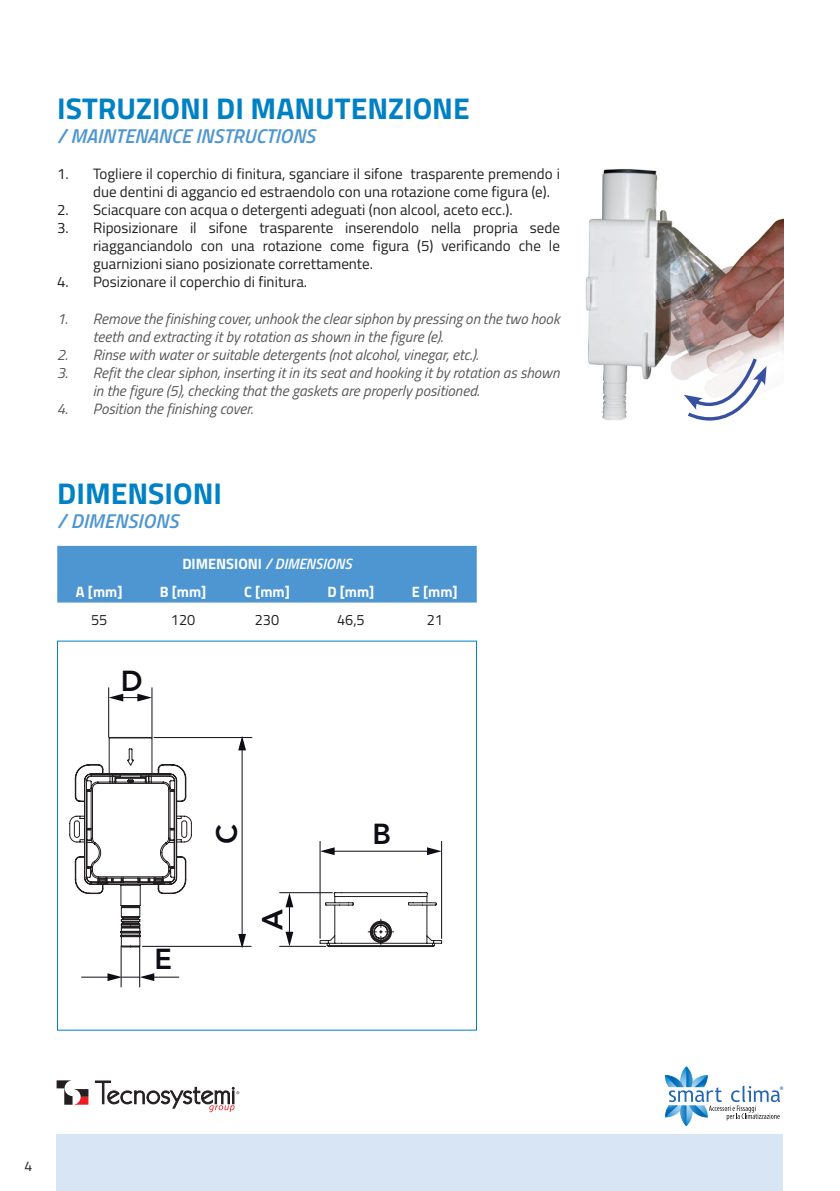
<style>
.page{position:relative;width:840px;height:1191px;background:#fff}
.page>*{position:absolute;margin:0;border:0;box-sizing:border-box;transform-origin:0 0}
.t1{font:700 30px "Titillium Web";color:#0081c5}
.t2{font:800 28.6px "Avenir";color:#0e0c15}
.t3{font:italic 600 20px "Titillium Web";color:#4e96d1}
.t4{font:15px/18px "Titillium Web";color:#231f20}
.t5{font:italic 15px/18px "Titillium Web";color:#57585a}
.t6{font:700 15px "Titillium Web";color:#fff}
.t7{font:italic 600 15px "Titillium Web";color:#fff}
.t8{font:14px "Titillium Web";color:#231f20}
.s1{font-weight:700;font-style:normal}
</style>
<div class="page">
<svg style="left:57px;top:1080px;width:31px;height:24px"></svg>
<svg style="left:95px;top:1080px;width:144px;height:32px"></svg>
<svg style="left:664px;top:1066px;width:118px;height:60px"></svg>
<div style="left:57px;top:1134px;width:725px;height:57px;background:#d8e5f4"></div>
<img style="left:585px;top:169px;width:198px;height:252px">
<svg style="left:683px;top:358px;width:83px;height:62px"></svg>
<div style="left:57px;top:546px;width:419px;height:57px;background:#4e96d1"></div>
<svg style="left:75px;top:736px;width:112px;height:38px"></svg>
<svg style="left:69px;top:774px;width:358px;height:173px"></svg>
<svg style="left:319px;top:891px;width:123px;height:56px"></svg>
<svg style="left:81px;top:973px;width:98px;height:8px"></svg>
<hr style="left:139px;top:946px;width:1px;height:41px;background:#0e0c15">
<hr style="left:121px;top:946px;width:1px;height:41px;background:#0e0c15">
<svg style="left:109px;top:693px;width:42px;height:8px"></svg>
<hr style="left:108px;top:687px;width:1px;height:50px;background:#0e0c15">
<hr style="left:151px;top:687px;width:1px;height:50px;background:#0e0c15">
<hr style="left:332px;top:850px;width:97px;height:1px;background:#0e0c15">
<svg style="left:320px;top:847px;width:14px;height:8px"></svg>
<svg style="left:427px;top:847px;width:14px;height:8px"></svg>
<hr style="left:319px;top:841px;width:1px;height:97px;background:#0e0c15">
<hr style="left:441px;top:841px;width:1px;height:97px;background:#0e0c15">
<hr style="left:289px;top:904px;width:1px;height:30px;background:#0e0c15">
<svg style="left:285px;top:931px;width:8px;height:15px"></svg>
<svg style="left:285px;top:893px;width:8px;height:14px"></svg>
<hr style="left:279px;top:946px;width:46px;height:1px;background:#0e0c15">
<hr style="left:279px;top:892px;width:53px;height:1px;background:#0e0c15">
<hr style="left:241px;top:747px;width:1px;height:189px;background:#0e0c15">
<svg style="left:238px;top:736px;width:8px;height:14px"></svg>
<svg style="left:238px;top:934px;width:8px;height:14px"></svg>
<hr style="left:154px;top:737px;width:98px;height:1px;background:#0e0c15">
<hr style="left:142px;top:946px;width:109px;height:1px;background:#0e0c15">
<p class="t1" style="left:57px;top:86px;width:414px">ISTRUZIONI DI MANUTENZIONE</p>
<p class="t3" style="left:57px;top:121px;width:259px">/ MAINTENANCE INSTRUCTIONS</p>
<p class="t4" style="left:93px;top:164px;width:468px;text-indent:-36px">1. Togliere il coperchio di finitura, sganciare il sifone trasparente premendo i due dentini di aggancio ed estraendolo con una rotazione come figura (e).</p>
<p class="t4" style="left:57px;top:200px;width:457px">2. Sciacquare con acqua o detergenti adeguati (non alcool, aceto ecc.).</p>
<p class="t4" style="left:93px;top:218px;width:468px;text-align:justify;text-indent:-36px">3. Riposizionare il sifone trasparente inserendolo nella propria sede riagganciandolo con una rotazione come figura (5) verificando che le guarnizioni siano posizionate correttamente.</p>
<p class="t4" style="left:57px;top:272px;width:251px">4. Posizionare il coperchio di finitura.</p>
<p class="t5" style="left:93px;top:309px;width:468px;text-indent:-36px">1. Remove the finishing cover, unhook the clear siphon by pressing on the two hook teeth and extracting it by rotation as shown in the figure (e).</p>
<p class="t5" style="left:57px;top:345px;width:423px">2. Rinse with water or suitable detergents (not alcohol, vinegar, etc.).</p>
<p class="t5" style="left:93px;top:363px;width:468px;text-indent:-36px">3. Refit the clear siphon, inserting it in its seat and hooking it by rotation as shown in the figure (5), checking that the gaskets are properly positioned.</p>
<p class="t5" style="left:57px;top:399px;width:198px">4. Position the finishing cover.</p>
<p class="t1" style="left:57px;top:471px;width:166px">DIMENSIONI</p>
<p class="t3" style="left:57px;top:506px;width:123px">/ DIMENSIONS</p>
<p class="t7" style="left:182px;top:552px;width:171px"><span class="s1">DIMENSIONI</span> / DIMENSIONS</p>
<p class="t6" style="left:76px;top:580px;width:48px">A [mm]</p>
<p class="t6" style="left:160px;top:580px;width:48px">B [mm]</p>
<p class="t6" style="left:244px;top:580px;width:47px">C [mm]</p>
<p class="t6" style="left:327px;top:580px;width:49px">D [mm]</p>
<p class="t6" style="left:411px;top:580px;width:47px">E [mm]</p>
<p class="t4" style="left:91px;top:610px;width:18px">55</p>
<p class="t4" style="left:171px;top:610px;width:26px">120</p>
<p class="t4" style="left:255px;top:610px;width:26px">230</p>
<p class="t4" style="left:337px;top:610px;width:29px">46,5</p>
<p class="t4" style="left:426px;top:610px;width:18px">21</p>
<p class="t2" style="left:121px;top:658px;width:23px">D</p>
<p class="t2" style="left:154px;top:937px;width:19px">E</p>
<p class="t2" style="left:204px;top:844px;width:21px;rotate:-90deg">C</p>
<p class="t2" style="left:250px;top:929px;width:22px;rotate:-90deg">A</p>
<p class="t2" style="left:372px;top:812px;width:20px">B</p>
<p class="t8" style="left:24px;top:1156px;width:9px">4</p>
</div>
